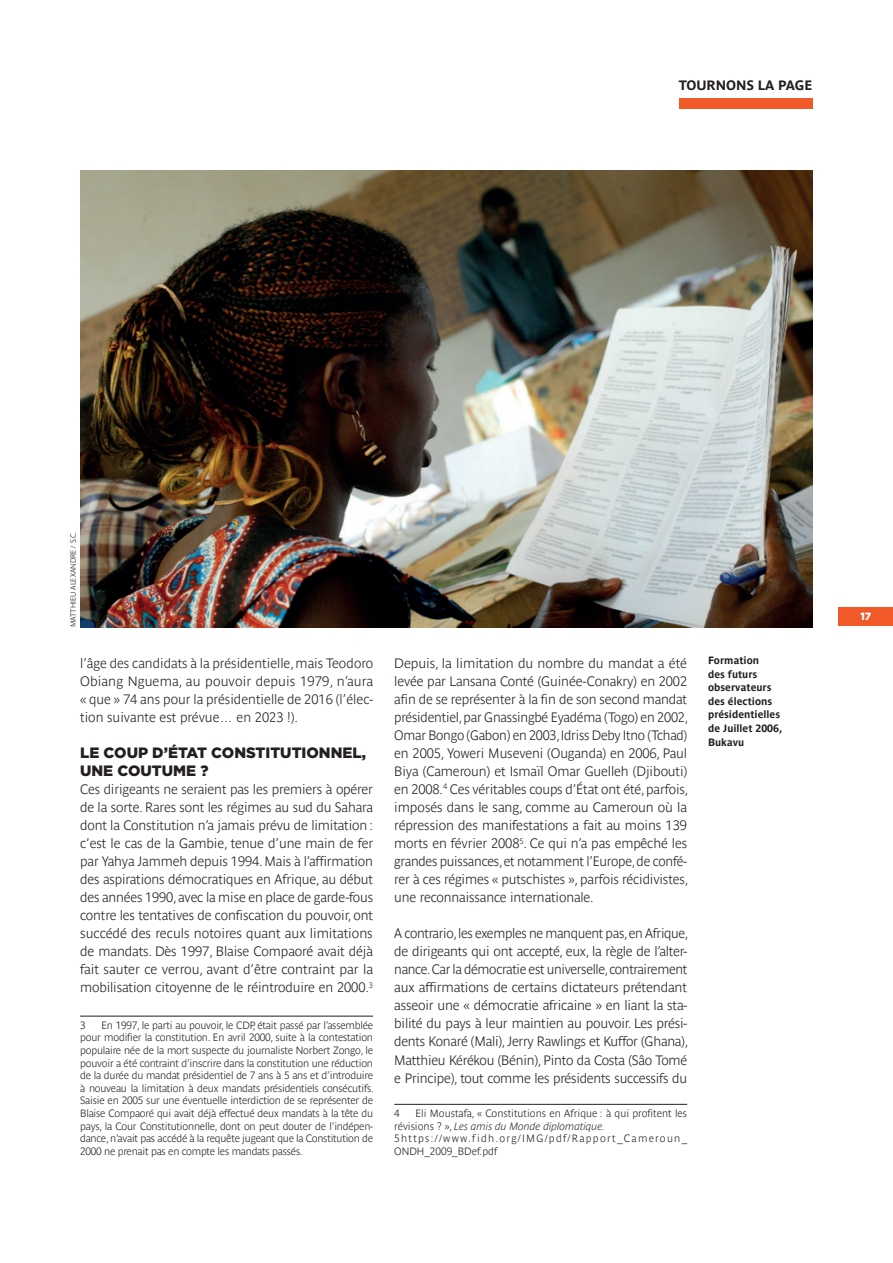
<style>
.page{position:relative;width:893px;height:1263px;background:#fff}
.page>*{position:absolute;margin:0;border:0;box-sizing:border-box;transform-origin:0 0}
.t1{font:900 15px/18px "Gotham";color:#231f20}
.t2{font:700 13.5px/18px "Parisine Clair";letter-spacing:-.01em;color:#231f20;text-align:justify}
.t3{font:700 13.5px "Parisine";color:#231f20}
.t4{font:700 10.5px/12.6px "Parisine Clair";color:#231f20;text-align:justify}
.t5{font:700 10.5px/13.5px "Parisine";color:#231f20}
.t6{font:900 10.5px "Gotham";color:#fff}
.t7{font:700 7.5px "Parisine Clair";color:#231f20}
.s1{font-style:inherit}
.s2{font-style:italic}
</style>
<div class="page">
<div style="left:679px;top:98px;width:134px;height:10px;background:#f15929"></div>
<hr style="left:80px;top:1016px;width:293px;height:1px;background:#231f20">
<hr style="left:394px;top:1104px;width:293px;height:1px;background:#231f20">
<img style="left:80px;top:170px;width:733px;height:457px">
<div style="left:839px;top:608px;width:54px;height:18px;background:#f15929"></div>
<p class="t3" style="left:679px;top:78px;width:135px">TOURNONS LA PAGE</p>
<p class="t7" style="left:69px;top:627px;width:98px;rotate:-90deg">MATTHIEU ALEXANDRE / S.C.</p>
<p class="t2" style="left:80px;top:654px;width:294px">l’âge des candidats à la présidentielle, mais Teodoro Obiang Nguema, au pouvoir depuis 1979, n’aura « que » 74 ans pour la présidentielle de 2016 (l’élec&shy;tion suivante est prévue… en 2023 !).</p>
<p class="t1" style="left:80px;top:743px;width:287px">LE COUP D’ÉTAT CONSTITUTIONNEL,<br>UNE COUTUME ?</p>
<p class="t2" style="left:80px;top:780px;width:295px">Ces dirigeants ne seraient pas les premiers à opérer de la sorte. Rares sont les régimes au sud du Sahara dont la Constitution n’a jamais prévu de limitation : c’est le cas de la Gambie, tenue d’une main de fer par Yahya Jammeh depuis 1994. Mais à l’affirmation des aspirations démocratiques en Afrique, au début des années 1990, avec la mise en place de garde-fous contre les tentatives de confiscation du pouvoir, ont succédé des reculs notoires quant aux limitations de mandats. Dès 1997, Blaise Compaoré avait déjà fait sauter ce verrou, avant d’être contraint par la mobilisation citoyenne de le réintroduire en 2000.<sup>3</sup></p>
<p class="t4" style="left:80px;top:1019px;width:7px">3</p>
<p class="t4" style="left:80px;top:1019px;width:295px;text-indent:21px">En 1997, le parti au pouvoir, le CDP, était passé par l’assemblée pour modifier la constitution. En avril 2000, suite à la contestation populaire née de la mort suspecte du journaliste Norbert Zongo, le pouvoir a été contraint d’inscrire dans la constitution une réduction de la durée du mandat présidentiel de 7 ans à 5 ans et d’introduire à nouveau la limitation à deux mandats présidentiels consécutifs.<br>Saisie en 2005 sur une éventuelle interdiction de se représenter de Blaise Compaoré qui avait déjà effectué deux mandats à la tête du pays, la Cour Constitutionnelle, dont on peut douter de l’indépen&shy;dance, n’avait pas accédé à la requête jugeant que la Constitution de 2000 ne prenait pas en compte les mandats passés.</p>
<p class="t2" style="left:394px;top:654px;width:296px">Depuis, la limitation du nombre du mandat a été levée par Lansana Conté (Guinée-Conakry) en 2002 afin de se représenter à la fin de son second mandat présidentiel, par Gnassingbé Eyadéma (Togo) en 2002, Omar Bongo (Gabon) en 2003, Idriss Deby Itno (Tchad) en 2005, Yoweri Museveni (Ouganda) en 2006, Paul Biya (Cameroun) et Ismaïl Omar Guelleh (Djibouti) en 2008.<sup>4</sup> Ces véritables coups d’État ont été, parfois, imposés dans le sang, comme au Cameroun où la répression des manifestations a fait au moins 139 morts en février 2008<sup>5</sup>. Ce qui n’a pas empêché les grandes puissances, et notamment l’Europe, de confé&shy;rer à ces régimes « putschistes », parfois récidivistes, une reconnaissance internationale.</p>
<p class="t2" style="left:394px;top:924px;width:296px">A contrario, les exemples ne manquent pas, en Afrique, de dirigeants qui ont accepté, eux, la règle de l’alter&shy;nance. Car la démocratie est universelle, contrairement aux affirmations de certains dictateurs prétendant asseoir une « démocratie africaine » en liant la sta&shy;bilité du pays à leur maintien au pouvoir. Les prési&shy;dents Konaré (Mali), Jerry Rawlings et Kuffor (Ghana), Matthieu Kérékou (Bénin), Pinto da Costa (Sâo Tomé e Principe), tout comme les présidents successifs du</p>
<p class="t4" style="left:394px;top:1107px;width:7px">4</p>
<p class="t4" style="left:394px;top:1107px;width:294px;text-align:left;text-indent:21px">Eli Moustafa<span class="s1">,</span> « Constitutions en Afrique : à qui profitent les révisions ? », <span class="s2">Les amis du Monde diplomatique.<br></span>5https://www.fidh.org/IMG/pdf/Rapport_Cameroun_ ONDH_2009_BDef.pdf</p>
<p class="t5" style="left:708px;top:654px;width:75px">Formation<br>des futurs observateurs des élections présidentielles de Juillet 2006,<br>Bukavu</p>
<p class="t6" style="left:860px;top:609px;width:12px">17</p>
</div>
